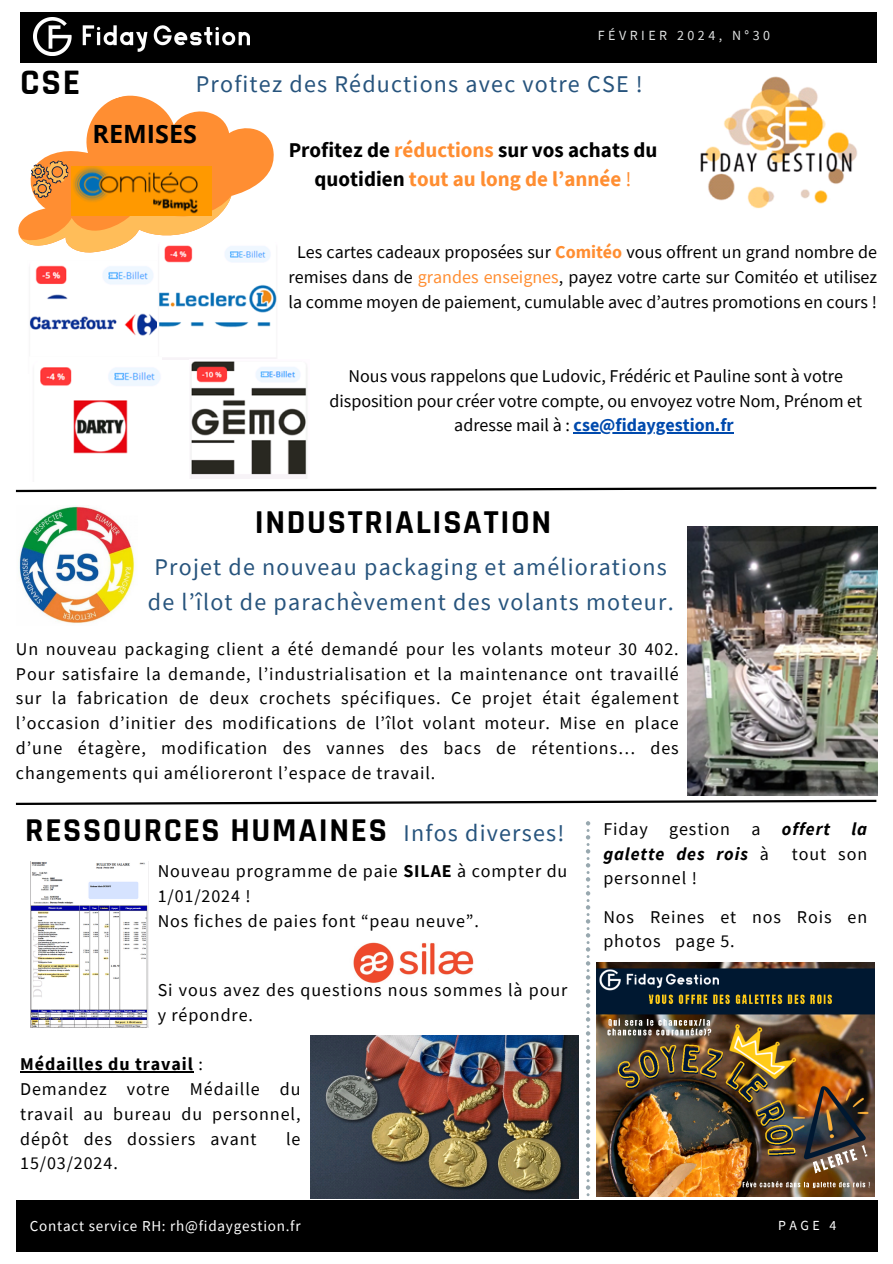
<style>
.page{position:relative;width:893px;height:1264px;background:#fff}
.page>*{position:absolute;margin:0;border:0;box-sizing:border-box;transform-origin:0 0}
.t1{font:700 36.3px "Rajdhani";color:#000}
.t2{font:700 33.75px "Rajdhani";letter-spacing:.05em;color:#000}
.t3{font:700 25.2px "Open Sans";color:#000}
.t4{font:24px/34.8px "Source Sans Pro";letter-spacing:.05em;color:#27547d}
.t5{font:700 21px/29.2px "Source Sans Pro";color:#000;text-align:center}
.t6{font:18px/24.8px "Source Sans Pro";color:#000;text-align:center}
.t7{font:18px/24.8px "Source Sans Pro";letter-spacing:.05em;color:#000}
.t8{font:italic 700 18px/24.5px "Source Sans Pro";letter-spacing:.05em;color:#000}
.t9{font:15.15px "Source Sans Pro";letter-spacing:.05em;color:#fff}
.t10{font:13.95px "Source Sans Pro";letter-spacing:.25em;color:#e1e3e3}
.t11{font:13.95px "Source Sans Pro";color:#fff}
.s1{color:#ff8e32}
.s2{font-weight:400;color:#ff8e32}
.s3{font-weight:700;color:#ff8e32}
.s4{font-weight:700;color:#004aad}
.s5{font-weight:700}
.s6{font-weight:400;font-style:normal}
</style>
<div class="page">
<div style="left:16px;top:1200px;width:861px;height:51px;background:#000"></div>
<div style="left:20px;top:12px;width:856px;height:51px;background:#000"></div>
<img style="left:33px;top:17px;width:216px;height:39px">
<svg style="left:15px;top:799px;width:862px;height:6px"></svg>
<svg style="left:15px;top:486px;width:862px;height:7px"></svg>
<img style="left:688px;top:526px;width:189px;height:269px">
<img style="left:19px;top:506px;width:116px;height:118px">
<svg style="left:18px;top:95px;width:256px;height:142px"></svg>
<img style="left:700px;top:76px;width:157px;height:133px">
<img style="left:29px;top:294px;width:128px;height:42px">
<img style="left:159px;top:246px;width:118px;height:113px">
<img style="left:40px;top:357px;width:121px;height:97px">
<img style="left:190px;top:361px;width:117px;height:118px">
<svg style="left:20px;top:158px;width:219px;height:128px"></svg>
<img style="left:71px;top:167px;width:140px;height:48px">
<img style="left:596px;top:962px;width:278px;height:234px">
<svg style="left:586px;top:821px;width:4px;height:375px"></svg>
<img style="left:30px;top:861px;width:118px;height:166px">
<img style="left:353px;top:942px;width:121px;height:41px">
<img style="left:310px;top:1035px;width:268px;height:163px">
<hr style="left:20px;top:1071px;width:174px;height:1px;background:#000">
<hr style="left:573px;top:432px;width:160px;height:1px;background:#004aad">
<p class="t1" style="left:20px;top:60px;width:62px">CSE</p>
<h5 class="t10" style="left:597px;top:26px;width:174px">FÉVRIER 2024, N°30</h5>
<h4 class="t4" style="left:196px;top:66px;width:448px">Profitez des Réductions avec votre CSE !</h4>
<h5 class="t3" style="left:92px;top:116px;width:106px">REMISES</h5>
<h3 class="t5" style="left:289px;top:134px;width:370px">Profitez de <span class="s1">réductions</span> sur vos achats du quotidien <span class="s1">tout au long de l’année</span> <span class="s2">!</span></h3>
<p class="t6" style="left:288px;top:239px;width:590px">Les cartes cadeaux proposées sur <span class="s3">Comitéo</span> vous offrent un grand nombre de remises dans de <span class="s1">grandes enseignes</span>, payez votre carte sur Comitéo et utilisez la comme moyen de paiement, cumulable avec d’autres promotions en cours !</p>
<h6 class="t6" style="left:329px;top:363px;width:534px">Nous vous rappelons que Ludovic, Frédéric et Pauline sont à votre disposition pour créer votre compte, ou envoyez votre Nom, Prénom et adresse mail à : <span class="s4">cse@fidaygestion.fr</span></h6>
<h5 class="t2" style="left:255px;top:501px;width:298px">INDUSTRIALISATION</h5>
<h6 class="t4" style="left:148px;top:549px;width:527px">Projet de nouveau packaging et améliorations de l’îlot de parachèvement des volants moteur.</h6>
<p class="t6" style="left:16px;top:636px;width:664px;text-align:justify">Un nouveau packaging client a été demandé pour les volants moteur 30 402.<br>Pour satisfaire la demande, l’industrialisation et la maintenance ont travaillé sur la fabrication de deux crochets spécifiques. Ce projet était également l’occasion d’initier des modifications de l’îlot volant moteur. Mise en place d’une étagère, modification des vannes des bacs de rétentions… des changements qui amélioreront l’espace de travail.</p>
<p class="t2" style="left:25px;top:810px;width:363px">RESSOURCES HUMAINES</p>
<h5 class="t4" style="left:403px;top:815px;width:162px">Infos diverses!</h5>
<h3 class="t7" style="left:158px;top:858px;width:411px">Nouveau programme de paie <span class="s5">SILAE</span> à compter du<br>1/01/2024 !<br>Nos fiches de paies font “peau neuve”.</h3>
<p class="t7" style="left:158px;top:977px;width:411px">Si vous avez des questions nous sommes là pour y répondre.</p>
<p class="t7" style="left:20px;top:1051px;width:282px"><span class="s5">Médailles du travail</span> :<br>Demandez votre Médaille du travail au bureau du personnel, dépôt des dossiers avant</p>
<p class="t6" style="left:286px;top:1125px;width:16px">le</p>
<p class="t6" style="left:20px;top:1150px;width:99px">15/03/2024.</p>
<h2 class="t8" style="left:603px;top:816px;width:265px"><span class="s6">Fiday gestion a</span> offert la galette des rois <span class="s6">à</span></h2>
<h2 class="t6" style="left:791px;top:841px;width:77px">tout son</h2>
<h2 class="t7" style="left:603px;top:865px;width:95px">personnel !</h2>
<h3 class="t7" style="left:603px;top:904px;width:265px">Nos Reines et nos Rois en photos page 5.</h3>
<h1 class="t9" style="left:30px;top:1216px;width:272px">Contact service RH: rh@fidaygestion.fr</h1>
<h5 class="t11" style="left:778px;top:1216px;width:60px">PAGE 4</h5>
</div>
